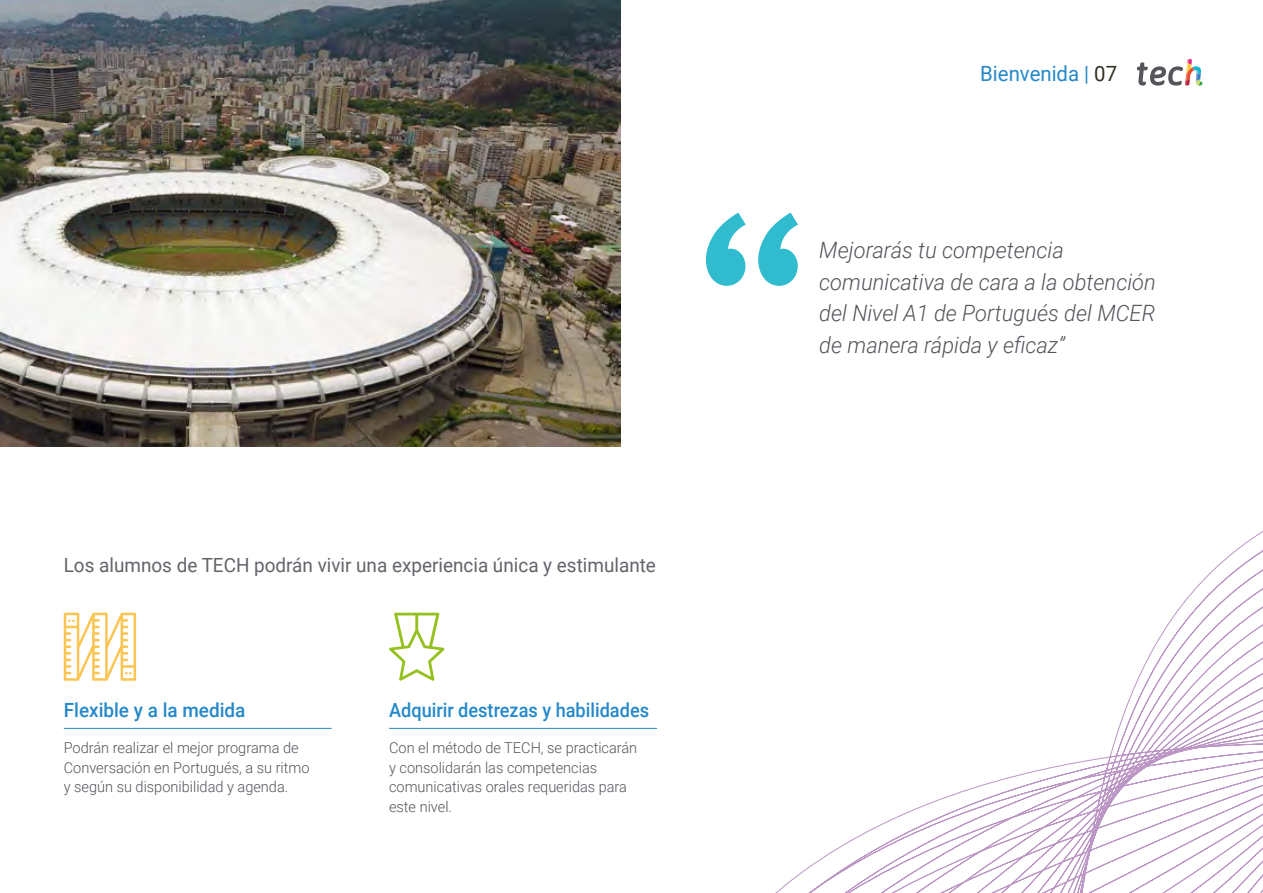
<style>
.page{position:relative;width:1263px;height:893px;background:#fff}
.page>*{position:absolute;margin:0;border:0;box-sizing:border-box;transform-origin:0 0}
.t1{font:italic 300 22.5px/31.5px "Roboto";color:#52555b}
.t2{font:21px "Roboto";color:#2488c9}
.t3{font:19.5px "Roboto";color:#61646a}
.t4{font:500 19.5px "Roboto";color:#2488c9;scale:.93 1}
.t5{font:500 19.5px "Roboto";color:#2488c9}
.t6{font:300 15px/19.5px "Roboto";color:#52555b}
.s1{color:#312e20}
</style>
<div class="page">
<svg style="left:1137px;top:59px;width:65px;height:27px"></svg>
<svg style="left:775px;top:530px;width:488px;height:363px"></svg>
<svg style="left:706px;top:213px;width:92px;height:73px"></svg>
<img style="left:0;top:0;width:621px;height:446px">
<hr style="left:389px;top:728px;width:268px;height:1px;background:#2488c9">
<svg style="left:389px;top:613px;width:55px;height:68px"></svg>
<svg style="left:64px;top:613px;width:72px;height:68px"></svg>
<hr style="left:64px;top:728px;width:268px;height:1px;background:#2488c9">
<h3 class="t3" style="left:64px;top:551px;width:594px">Los alumnos de TECH podrán vivir una experiencia única y estimulante</h3>
<h3 class="t5" style="left:64px;top:696px;width:183px">Flexible y a la medida</h3>
<p class="t6" style="left:64px;top:737px;width:247px">Podrán realizar el mejor programa de<br>Conversación en Portugués, a su ritmo y según su disponibilidad y agenda.</p>
<h3 class="t4" style="left:389px;top:696px;width:281px">Adquirir destrezas y habilidades</h3>
<p class="t6" style="left:389px;top:737px;width:250px">Con el método de TECH, se practicarán y consolidarán las competencias comunicativas orales requeridas para este nivel.</p>
<h2 class="t2" style="left:980px;top:59px;width:138px">Bienvenida | <span class="s1">07</span></h2>
<h1 class="t1" style="left:819px;top:234px;width:338px">Mejorarás tu competencia comunicativa de cara a la obtención del Nivel A1 de Portugués del MCER de manera rápida y eficaz”</h1>
</div>
